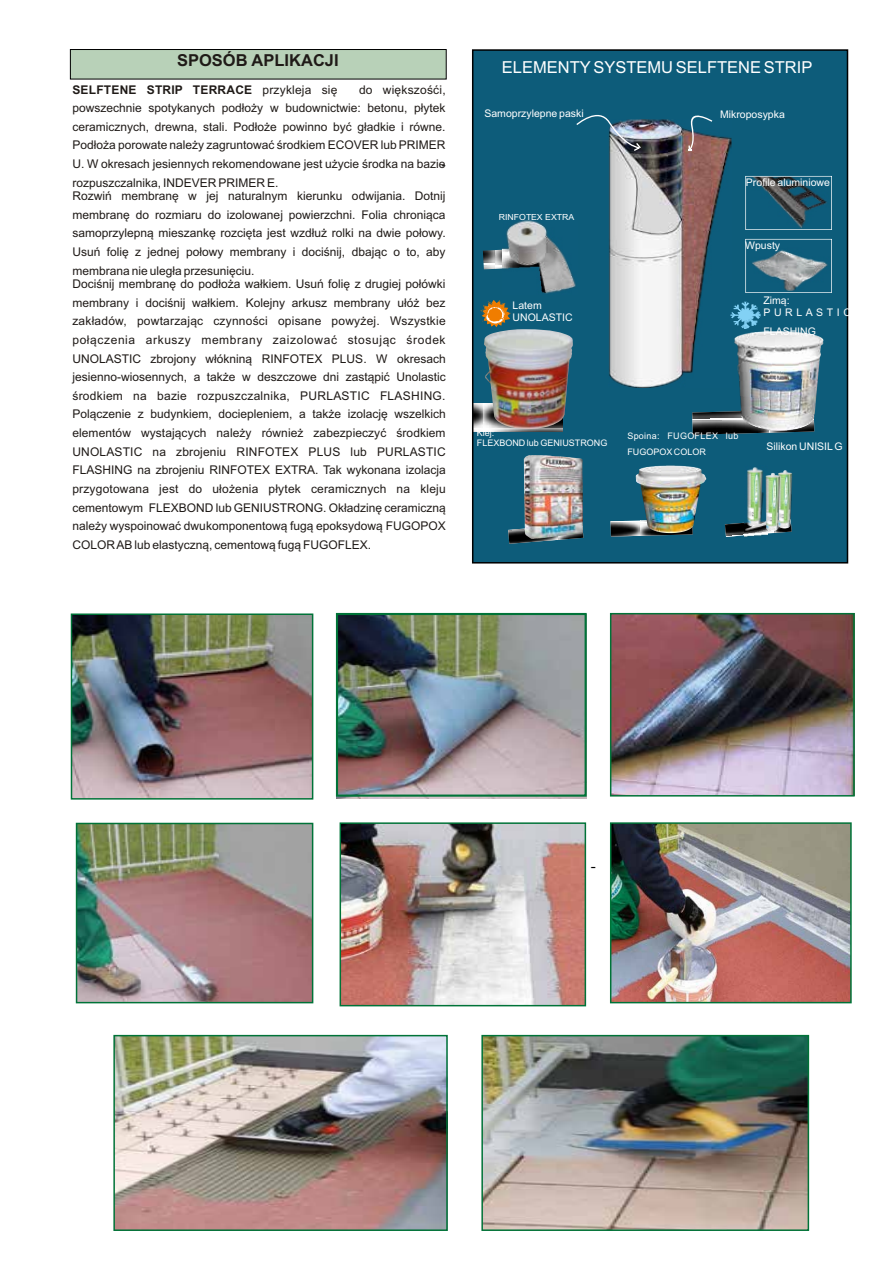
<style>
.page{position:relative;width:894px;height:1263px;background:#fff}
.page>*{position:absolute;margin:0;border:0;box-sizing:border-box;transform-origin:0 0}
.t1{font:16.5px "Arial";color:#fff}
.t2{font:700 16.5px "Arial";color:#1f1a17}
.t3{font:13.35px "Arial";color:#000;scale:1.13 1}
.t4{font:12.75px "Arial";color:#000;scale:.91 1}
.t5{font:12px/18.6px "Arial";color:#1f1a17;text-align:justify}
.t6{font:700 12px "Arial";letter-spacing:.02em;color:#1f1a17}
.t7{font:10.5px/11.7px "Arial";color:#fff}
.t8{font:10.5px/11.7px "Arial";letter-spacing:.34em;color:#fff}
.t9{font:9px/15.9px "Arial";letter-spacing:.03em;color:#fff}
.t10{font:9px/10.1px "Arial";color:#fff}
.t11{font:8.4px "Arial";color:#fff;scale:1.04 1}
.s1{font-weight:400}
</style>
<div class="page">
<svg style="left:70px;top:49px;width:377px;height:31px;background:#acc3ac"></svg>
<div style="left:473px;top:50px;width:375px;height:513px;background:#0d5c7a"></div>
<img style="left:609px;top:120px;width:123px;height:268px">
<svg style="left:687px;top:115px;width:25px;height:36px"></svg>
<svg style="left:576px;top:114px;width:65px;height:37px"></svg>
<img style="left:746px;top:250px;width:82px;height:41px">
<hr style="left:746px;top:292px;width:86px;height:1px;background:#fff">
<hr style="left:831px;top:239px;width:1px;height:54px;background:#fff">
<hr style="left:746px;top:239px;width:86px;height:1px;background:#fff">
<hr style="left:745px;top:239px;width:1px;height:54px;background:#fff">
<img style="left:753px;top:177px;width:74px;height:51px">
<hr style="left:746px;top:229px;width:86px;height:1px;background:#fff">
<hr style="left:831px;top:176px;width:1px;height:54px;background:#fff">
<hr style="left:746px;top:176px;width:86px;height:1px;background:#fff">
<hr style="left:745px;top:176px;width:1px;height:54px;background:#fff">
<svg style="left:692px;top:409px;width:122px;height:26px;background:#767f81"></svg>
<img style="left:738px;top:331px;width:35px;height:5px">
<svg style="left:731px;top:301px;width:30px;height:28px"></svg>
<svg style="left:475px;top:404px;width:88px;height:28px"></svg>
<img style="left:484px;top:329px;width:89px;height:100px">
<svg style="left:481px;top:300px;width:30px;height:27px"></svg>
<svg style="left:483px;top:249px;width:19px;height:21px"></svg>
<img style="left:502px;top:220px;width:74px;height:74px">
<svg style="left:725px;top:519px;width:67px;height:18px"></svg>
<img style="left:745px;top:467px;width:23px;height:69px">
<img style="left:778px;top:470px;width:7px;height:58px">
<img style="left:766px;top:473px;width:6px;height:57px">
<svg style="left:611px;top:519px;width:82px;height:18px"></svg>
<img style="left:638px;top:466px;width:28px;height:8px">
<svg style="left:508px;top:528px;width:60px;height:16px"></svg>
<img style="left:524px;top:455px;width:59px;height:84px">
<div style="left:472px;top:49px;width:376px;height:515px;border:2px solid #000"></div>
<img style="left:484px;top:1038px;width:322px;height:190px">
<div style="left:481px;top:1035px;width:328px;height:196px;border:2px solid #007338"></div>
<img style="left:74px;top:617px;width:236px;height:180px">
<div style="left:71px;top:614px;width:242px;height:186px;border:2px solid #007338"></div>
<img style="left:337px;top:616px;width:249px;height:183px">
<div style="left:336px;top:613px;width:251px;height:184px;border:2px solid #007338"></div>
<img style="left:613px;top:616px;width:239px;height:178px">
<div style="left:610px;top:613px;width:245px;height:184px;border:2px solid #007338"></div>
<img style="left:79px;top:826px;width:231px;height:174px">
<div style="left:76px;top:823px;width:237px;height:180px;border:2px solid #007338"></div>
<img style="left:343px;top:825px;width:240px;height:178px">
<div style="left:340px;top:822px;width:246px;height:184px;border:2px solid #007338"></div>
<img style="left:613px;top:825px;width:236px;height:175px">
<div style="left:610px;top:822px;width:242px;height:181px;border:2px solid #007338"></div>
<img style="left:116px;top:1038px;width:329px;height:190px">
<div style="left:113px;top:1035px;width:335px;height:196px;border:2px solid #007338"></div>
<h1 class="t2" style="left:177px;top:54px;width:163px">SPOSÓB APLIKACJI</h1>
<p class="t6" style="left:72px;top:85px;width:267px">SELFTENE STRIP TERRACE <span class="s1">przykleja siê</span></p>
<p class="t5" style="left:72px;top:81px;width:375px;text-indent:287px">do wiêkszoœæi, powszechnie spotykanych pod³o¿y w budownictwie: betonu, p³ytek ceramicznych, drewna, stali. Pod³o¿e powinno byæ g³adkie i równe.<br>Pod³o¿a porowate nale¿y zagruntowaæ œrodkiem ECOVER lub PRIMER U. W okresach jesiennych rekomendowane jest u¿ycie œrodka na bazie rozpuszczalnika, INDEVER PRIMER E.</p>
<p class="t5" style="left:72px;top:188px;width:375px">Rozwiñ membranê w jej naturalnym kierunku odwijania. Dotnij membranê do rozmiaru do izolowanej powierzchni. Folia chroni¹ca samoprzylepn¹ mieszankê rozciêta jest wzd³u¿ rolki na dwie po³owy.<br>Usuñ foliê z jednej po³owy membrany i dociœnij, dbaj¹c o to, aby membrana nie uleg³a przesuniêciu.</p>
<p class="t5" style="left:72px;top:276px;width:375px">Dociœnij membranê do pod³o¿a wa³kiem. Usuñ foliê z drugiej po³ówki membrany i dociœnij wa³kiem. Kolejny arkusz membrany u³ó¿ bez zak³adów, powtarzaj¹c czynnoœci opisane powy¿ej. Wszystkie po³¹czenia arkuszy membrany zaizolowaæ stosuj¹c œrodek UNOLASTIC zbrojony w³óknin¹ RINFOTEX PLUS. W okresach jesienno-wiosennych, a tak¿e w deszczowe dni zast¹piæ Unolastic œrodkiem na bazie rozpuszczalnika, PURLASTIC FLASHING.<br>Pol¹czenie z budynkiem, dociepleniem, a tak¿e izolacjê wszelkich elementów wystaj¹cych nale¿y równie¿ zabezpieczyæ œrodkiem UNOLASTIC na zbrojeniu RINFOTEX PLUS lub PURLASTIC FLASHING na zbrojeniu RINFOTEX EXTRA. Tak wykonana izolacja przygotowana jest do u³o¿enia p³ytek ceramicznych na kleju cementowym FLEXBOND lub GENIUSTRONG. Ok³adzinê ceramiczn¹ nale¿y wyspoinowaæ dwukomponentow¹ fug¹ epoksydow¹ FUGOPOX COLOR AB lub elastyczn¹, cementow¹ fug¹ FUGOFLEX.</p>
<p class="t4" style="left:442px;top:160px;width:6px">-</p>
<h1 class="t1" style="left:502px;top:61px;width:312px">ELEMENTY SYSTEMU SELFTENE STRIP</h1>
<p class="t7" style="left:484px;top:108px;width:101px">Samoprzylepne paski</p>
<p class="t7" style="left:720px;top:109px;width:66px">Mikroposypka</p>
<p class="t11" style="left:499px;top:214px;width:74px">RINFOTEX EXTRA</p>
<p class="t7" style="left:746px;top:177px;width:86px">Profile aluminiowe</p>
<p class="t7" style="left:745px;top:240px;width:37px">Wpusty</p>
<p class="t7" style="left:513px;top:300px;width:62px">Latem<br>UNOLASTIC</p>
<p class="t8" style="left:763px;top:296px;width:89px">Zim¹:<br>PURLASTIC</p>
<p class="t7" style="left:763px;top:326px;width:54px">FLASHING</p>
<p class="t10" style="left:477px;top:429px;width:132px">Klej:<br>FLEXBOND lub GENIUSTRONG</p>
<p class="t9" style="left:627px;top:429px;width:113px">Spoina: FUGOFLEX lub<br>FUGOPOX COLOR</p>
<p class="t7" style="left:767px;top:441px;width:78px">Silikon UNISIL G</p>
<p class="t3" style="left:591px;top:861px;width:6px">-</p>
</div>
